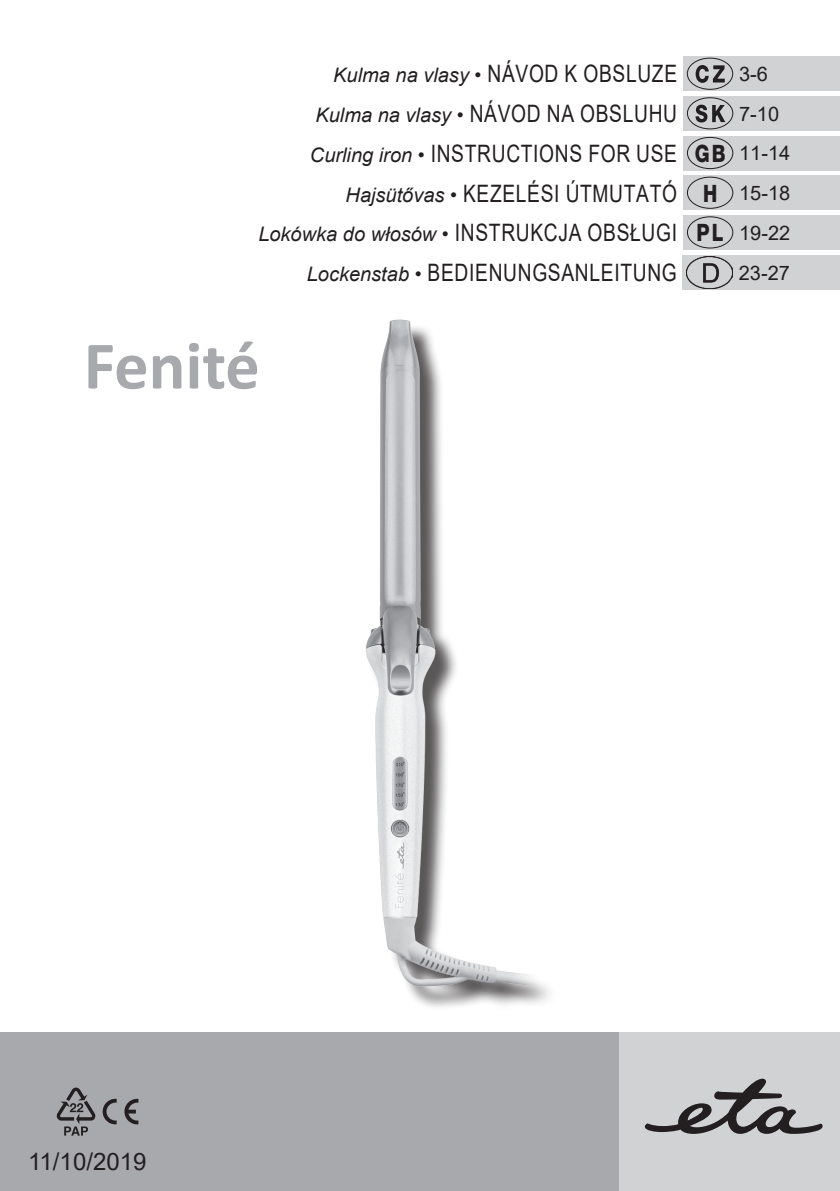
<style>
.page{position:relative;width:840px;height:1191px;background:#fff}
.page>*{position:absolute;margin:0;border:0;box-sizing:border-box;transform-origin:0 0}
.t1{font:700 68.6px "Calibri";color:#a8a9ad}
.t2{font:24px/39.6px "Arial";letter-spacing:.035em;color:#231f20;text-align:right;scale:.8 1}
.t3{font:24px "Arial";letter-spacing:.035em;color:#231f20}
.t4{font:italic 20px "Arial";color:#231f20}
.t5{font:20px "Arial";color:#231f20}
.s1{font-style:normal;font-size:24px}
.s2{font-style:italic;font-size:20px}
.s3{font-family:"Helvetica Neue CE";font-weight:800}
.s4{font-size:20px}
</style>
<div class="page">
<div style="left:682px;top:57px;width:157px;height:34px;background:#d1d2d4"></div>
<svg style="left:695px;top:65px;width:29px;height:18px"></svg>
<div style="left:686px;top:58px;width:46px;height:32px;border:1px solid #231f20;border-radius:50%"></div>
<div style="left:682px;top:96px;width:157px;height:34px;background:#d1d2d4"></div>
<svg style="left:695px;top:105px;width:30px;height:17px"></svg>
<div style="left:686px;top:97px;width:46px;height:32px;border:1px solid #231f20;border-radius:50%"></div>
<div style="left:682px;top:136px;width:157px;height:34px;background:#d1d2d4"></div>
<div style="left:686px;top:137px;width:46px;height:32px;border:1px solid #231f20;border-radius:50%"></div>
<div style="left:682px;top:176px;width:157px;height:34px;background:#d1d2d4"></div>
<div style="left:686px;top:177px;width:46px;height:32px;border:1px solid #231f20;border-radius:50%"></div>
<div style="left:682px;top:215px;width:157px;height:34px;background:#d1d2d4"></div>
<div style="left:686px;top:216px;width:46px;height:32px;border:1px solid #231f20;border-radius:50%"></div>
<div style="left:0;top:1032px;width:839px;height:159px;background:#a8a9ad"></div>
<div style="left:619px;top:1032px;width:220px;height:159px;background:#d1d2d4"></div>
<svg style="left:644px;top:1078px;width:178px;height:55px"></svg>
<svg style="left:124px;top:1098px;width:14px;height:26px"></svg>
<svg style="left:103px;top:1098px;width:14px;height:26px"></svg>
<svg style="left:57px;top:1087px;width:39px;height:48px"></svg>
<img style="left:365px;top:319px;width:185px;height:688px">
<div style="left:682px;top:255px;width:157px;height:34px;background:#d1d2d4"></div>
<img style="left:686px;top:256px;width:46px;height:32px">
<p class="t4" style="left:333px;top:62px;width:345px">Kulma na vlasy • <span class="s1">NÁVOD K OBSLUZE</span></p>
<p class="t5" style="left:738px;top:60px;width:30px">3-6</p>
<p class="t2" style="left:315px;top:94px;width:453px"><span class="s2">Kulma na vlasy •</span> NÁVOD NA OBSLUHU</p>
<p class="t5" style="left:738px;top:100px;width:42px">7-10</p>
<p class="t2" style="left:258px;top:133px;width:666px"><span class="s2">Curling iron •</span> INSTRUCTIONS FOR USE <span class="s3">GB</span> <span class="s4">11-14<br></span><span class="s2">Hajsütővas •</span> KEZELÉSI ÚTMUTATÓ <span class="s3">H</span> <span class="s4">15-18<br></span><span class="s2">Lokówka do włosów •</span> INSTRUKCJA OBSŁUGI <span class="s3">PL</span> <span class="s4">19-22</span></p>
<h1 class="t1" style="left:84px;top:317px;width:177px">Fenité</h1>
<p class="t2" style="left:306px;top:252px;width:464px"><span class="s2">Lockenstab</span> <span class="s4">•</span> BEDIENUNGSANLEITUNG</p>
<p class="t5" style="left:738px;top:259px;width:53px">23-27</p>
<p class="t3" style="left:28px;top:1145px;width:120px">11/10/2019</p>
</div>
